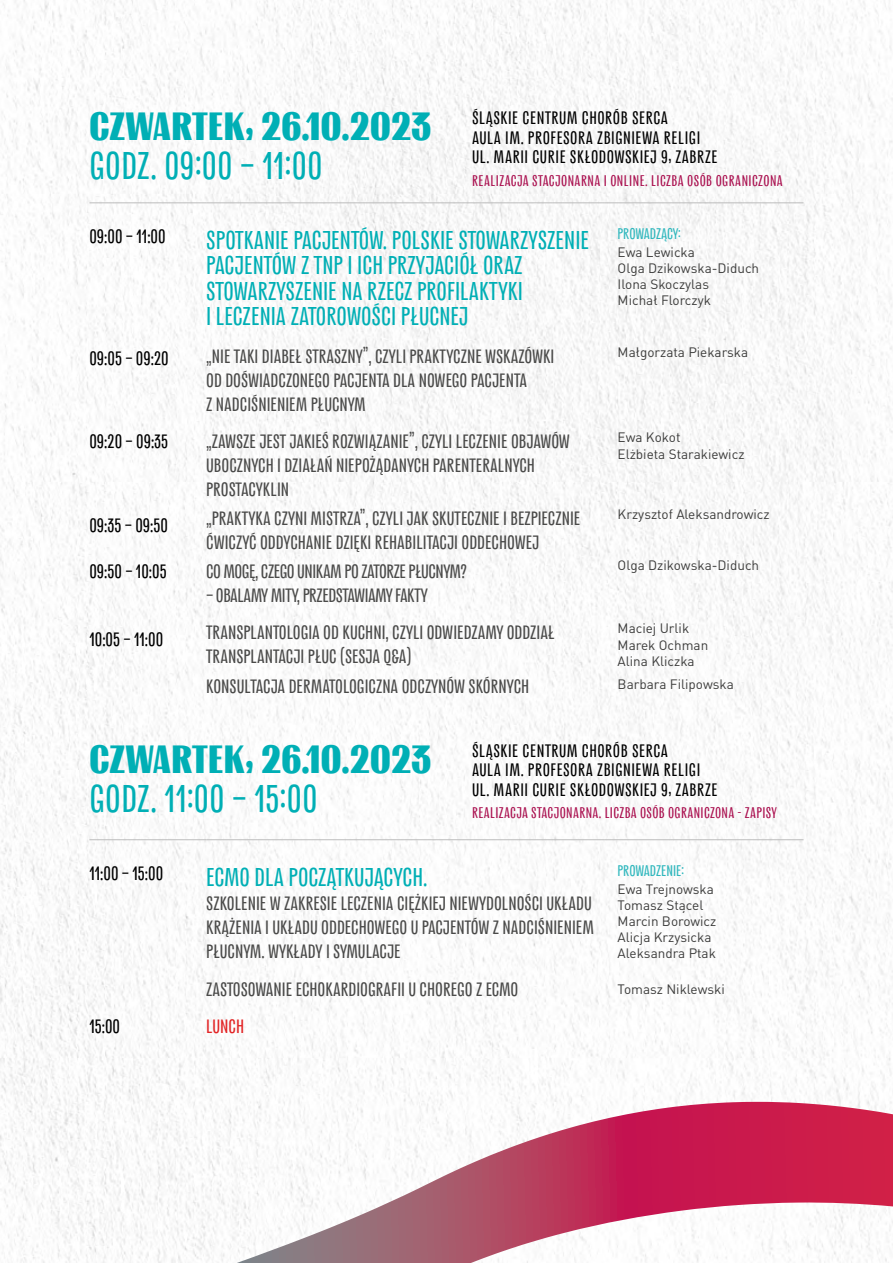
<style>
.page{position:relative;width:893px;height:1263px;background:#fff}
.page>*{position:absolute;margin:0;border:0;box-sizing:border-box;transform-origin:0 0}
.t1{font:700 45px "Huta";letter-spacing:.01em;color:#00afb5}
.t2{font:45px "Huta";letter-spacing:.01em;color:#00afb5}
.t3{font:30px/25.5px "Huta";color:#00afb5}
.t4{font:22.5px/24px "Huta";color:#4a4a49}
.t5{font:22.5px "Huta";color:#000}
.t6{font:22.5px "Huta";letter-spacing:-.02em;color:#4a4a49}
.t7{font:22.5px "Huta";color:#e22425}
.t8{font:21px/19.5px "Huta";letter-spacing:.025em;color:#000}
.t9{font:300 18px "Huta";letter-spacing:.02em;color:#a90d4d}
.t10{font:18px "Huta";letter-spacing:-.01em;color:#2fb7bd}
.t11{font:13.5px/16.2px "DIN Pro";color:#3c3c3b}
</style>
<div class="page">
<img style="left:0;top:0;width:893px;height:1263px">
<svg style="left:237px;top:1102px;width:656px;height:161px"></svg>
<hr style="left:89px;top:202px;width:117px;height:1px;background:#bcbcbc">
<hr style="left:206px;top:202px;width:399px;height:1px;background:#bcbcbc">
<hr style="left:605px;top:202px;width:198px;height:1px;background:#bcbcbc">
<hr style="left:89px;top:839px;width:117px;height:1px;background:#bcbcbc">
<hr style="left:206px;top:839px;width:399px;height:1px;background:#bcbcbc">
<hr style="left:605px;top:839px;width:198px;height:1px;background:#bcbcbc">
<h1 class="t1" style="left:89px;top:104px;width:343px">CZWARTEK, 26.10.2023</h1>
<h1 class="t2" style="left:89px;top:145px;width:234px">GODZ. 09:00 – 11:00</h1>
<p class="t8" style="left:472px;top:109px;width:247px">ŚLĄSKIE CENTRUM CHORÓB SERCA<br>AULA IM. PROFESORA ZBIGNIEWA RELIGI<br>UL. MARII CURIE SKŁODOWSKIEJ 9, ZABRZE</p>
<p class="t9" style="left:472px;top:172px;width:312px">REALIZACJA STACJONARNA I ONLINE. LICZBA OSÓB OGRANICZONA</p>
<p class="t5" style="left:89px;top:226px;width:78px">09:00 – 11:00</p>
<h2 class="t3" style="left:206px;top:227px;width:384px">SPOTKANIE PACJENTÓW. POLSKIE STOWARZYSZENIE PACJENTÓW Z TNP I ICH PRZYJACIÓŁ ORAZ STOWARZYSZENIE NA RZECZ PROFILAKTYKI<br>I LECZENIA ZATOROWOŚCI PŁUCNEJ</h2>
<p class="t10" style="left:618px;top:225px;width:65px">PROWADZĄCY:</p>
<p class="t11" style="left:618px;top:243px;width:143px">Ewa Lewicka<br>Olga Dzikowska-Diduch<br>Ilona Skoczylas<br>Michał Florczyk</p>
<p class="t5" style="left:89px;top:348px;width:81px">09:05 – 09:20</p>
<p class="t4" style="left:206px;top:344px;width:350px">„NIE TAKI DIABEŁ STRASZNY”, CZYLI PRAKTYCZNE WSKAZÓWKI<br>OD DOŚWIADCZONEGO PACJENTA DLA NOWEGO PACJENTA<br>Z NADCIŚNIENIEM PŁUCNYM</p>
<p class="t11" style="left:618px;top:343px;width:132px">Małgorzata Piekarska</p>
<p class="t5" style="left:89px;top:431px;width:80px">09:20 – 09:35</p>
<p class="t4" style="left:206px;top:430px;width:365px">„ZAWSZE JEST JAKIEŚ ROZWIĄZANIE”, CZYLI LECZENIE OBJAWÓW<br>UBOCZNYCH I DZIAŁAŃ NIEPOŻĄDANYCH PARENTERALNYCH<br>PROSTACYKLIN</p>
<p class="t11" style="left:618px;top:429px;width:128px">Ewa Kokot<br>Elżbieta Starakiewicz</p>
<p class="t5" style="left:89px;top:515px;width:80px">09:35 – 09:50</p>
<p class="t4" style="left:206px;top:506px;width:376px">„PRAKTYKA CZYNI MISTRZA”, CZYLI JAK SKUTECZNIE I BEZPIECZNIE<br>ĆWICZYĆ ODDYCHANIE DZIĘKI REHABILITACJI ODDECHOWEJ</p>
<p class="t11" style="left:618px;top:506px;width:154px">Krzysztof Aleksandrowicz</p>
<p class="t5" style="left:89px;top:561px;width:79px">09:50 – 10:05</p>
<p class="t6" style="left:206px;top:561px;width:262px">CO MOGĘ, CZEGO UNIKAM PO ZATORZE PŁUCNYM?</p>
<p class="t6" style="left:206px;top:585px;width:223px">– OBALAMY MITY, PRZEDSTAWIAMY FAKTY</p>
<p class="t11" style="left:618px;top:556px;width:143px">Olga Dzikowska-Diduch</p>
<p class="t5" style="left:89px;top:629px;width:75px">10:05 – 11:00</p>
<p class="t4" style="left:206px;top:621px;width:350px">TRANSPLANTOLOGIA OD KUCHNI, CZYLI ODWIEDZAMY ODDZIAŁ<br>TRANSPLANTACJI PŁUC (SESJA Q&amp;A)</p>
<p class="t11" style="left:618px;top:620px;width:92px">Maciej Urlik<br>Marek Ochman<br>Alina Kliczka</p>
<p class="t4" style="left:206px;top:674px;width:325px">KONSULTACJA DERMATOLOGICZNA ODCZYNÓW SKÓRNYCH</p>
<p class="t11" style="left:618px;top:675px;width:118px">Barbara Filipowska</p>
<h1 class="t1" style="left:89px;top:737px;width:343px">CZWARTEK, 26.10.2023</h1>
<h1 class="t2" style="left:89px;top:777px;width:229px">GODZ. 11:00 – 15:00</h1>
<p class="t8" style="left:472px;top:741px;width:247px">ŚLĄSKIE CENTRUM CHORÓB SERCA<br>AULA IM. PROFESORA ZBIGNIEWA RELIGI<br>UL. MARII CURIE SKŁODOWSKIEJ 9, ZABRZE</p>
<p class="t9" style="left:472px;top:805px;width:306px">REALIZACJA STACJONARNA. LICZBA OSÓB OGRANICZONA - ZAPISY</p>
<p class="t5" style="left:89px;top:862px;width:75px">11:00 – 15:00</p>
<h2 class="t3" style="left:206px;top:864px;width:223px">ECMO DLA POCZĄTKUJĄCYCH.</h2>
<p class="t4" style="left:206px;top:891px;width:389px;text-align:justify">SZKOLENIE W ZAKRESIE LECZENIA CIĘŻKIEJ NIEWYDOLNOŚCI UKŁADU KRĄŻENIA I UKŁADU ODDECHOWEGO U PACJENTÓW Z NADCIŚNIENIEM PŁUCNYM. WYKŁADY I SYMULACJE</p>
<p class="t10" style="left:618px;top:862px;width:68px">PROWADZENIE:</p>
<p class="t11" style="left:618px;top:880px;width:100px">Ewa Trejnowska<br>Tomasz Stącel<br>Marcin Borowicz<br>Alicja Krzysicka<br>Aleksandra Ptak</p>
<p class="t4" style="left:206px;top:977px;width:314px">ZASTOSOWANIE ECHOKARDIOGRAFII U CHOREGO Z ECMO</p>
<p class="t11" style="left:618px;top:981px;width:109px">Tomasz Niklewski</p>
<p class="t5" style="left:89px;top:1016px;width:32px">15:00</p>
<p class="t7" style="left:206px;top:1016px;width:39px">LUNCH</p>
</div>
